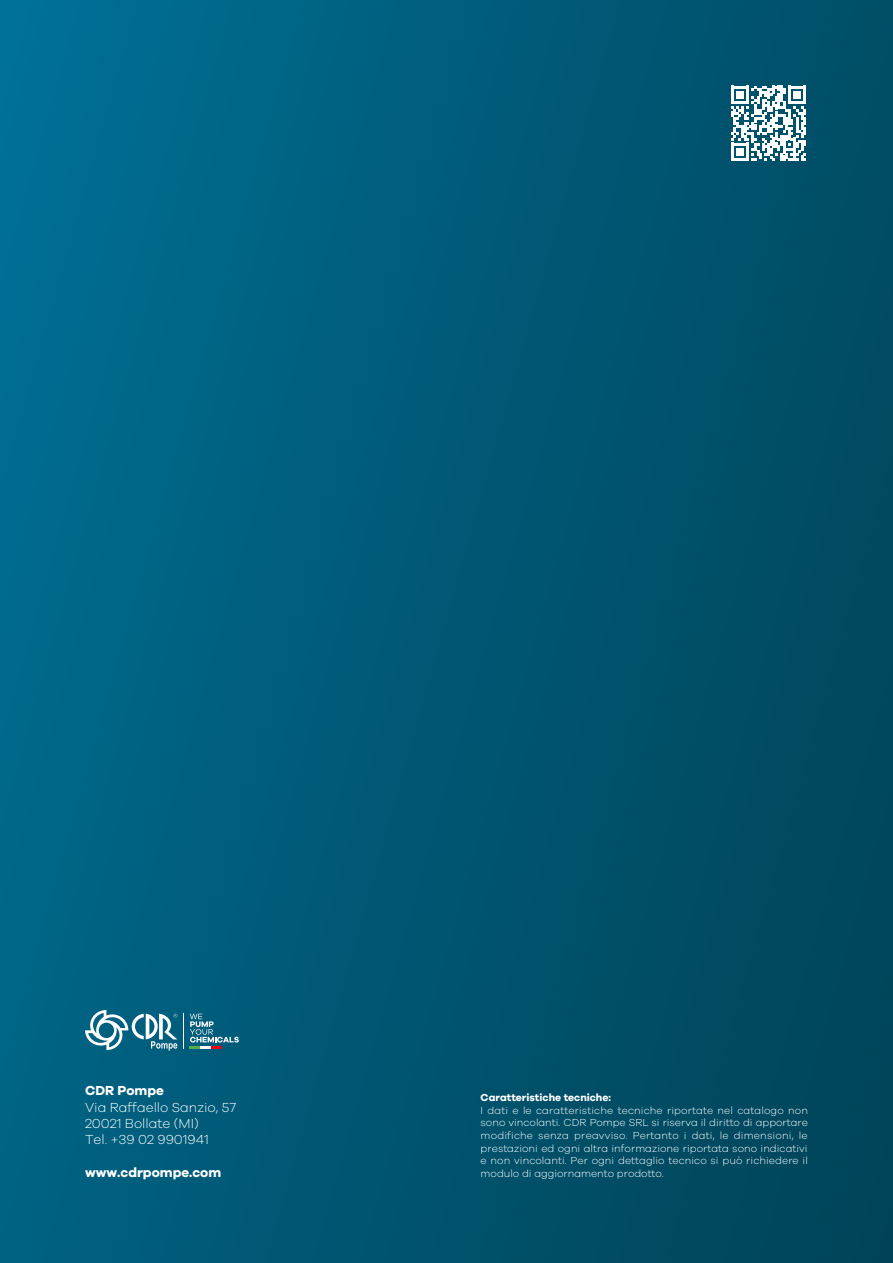
<style>
.page{position:relative;width:893px;height:1263px;background:#fff}
.page>*{position:absolute;margin:0;border:0;box-sizing:border-box;transform-origin:0 0}
.t1{font:300 13.5px/16.2px "Galano Grotesque";color:#fff}
.t2{font:700 13.5px "Galano Grotesque";color:#fff}
.t3{font:300 10.5px/12.6px "Galano Grotesque";color:#fff;text-align:justify}
.t4{font:700 10.5px "Galano Grotesque";color:#fff}
</style>
<div class="page">
<div style="left:0;top:0;width:893px;height:1263px;background:linear-gradient(to right,#00698d,#00485e)"></div>
<svg style="left:731px;top:86px;width:75px;height:75px"></svg>
<hr style="left:183px;top:1013px;width:1px;height:36px;background:#fff">
<svg style="left:85px;top:1010px;width:92px;height:40px"></svg>
<svg style="left:190px;top:1014px;width:49px;height:35px;background:#33788f"></svg>
<p class="t2" style="left:85px;top:1082px;width:80px">CDR Pompe</p>
<p class="t1" style="left:85px;top:1098px;width:153px">Via Raffaello Sanzio, 57<br>20021 Bollate (MI)<br>Tel. +39 02 9901941</p>
<p class="t2" style="left:85px;top:1164px;width:138px">www.cdrpompe.com</p>
<p class="t4" style="left:481px;top:1091px;width:132px">Caratteristiche tecniche:</p>
<p class="t3" style="left:481px;top:1104px;width:329px">I dati e le caratteristiche tecniche riportate nel catalogo non sono vincolanti. CDR Pompe SRL si riserva il diritto di apportare modifiche senza preavviso. Pertanto i dati, le dimensioni, le prestazioni ed ogni altra informazione riportata sono indicativi e non vincolanti. Per ogni dettaglio tecnico si può richiedere il modulo di aggiornamento prodotto.</p>
</div>
